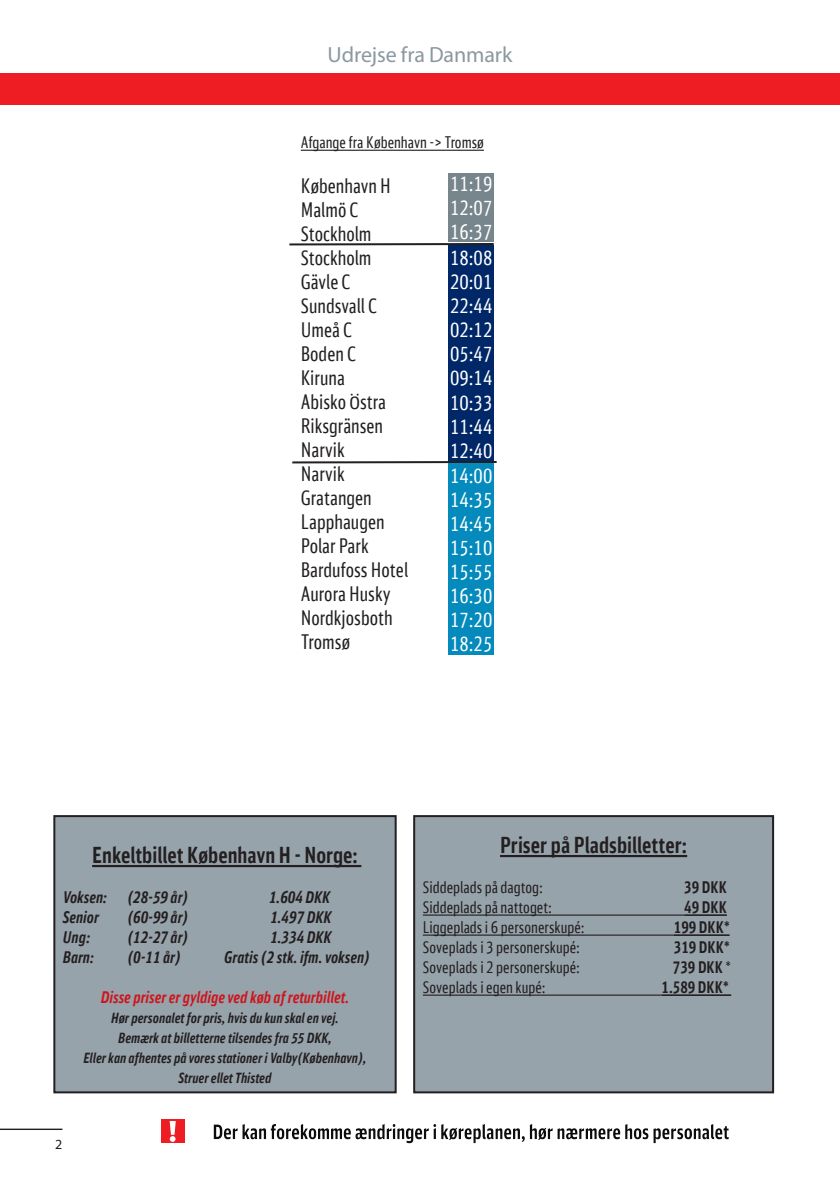
<style>
.page{position:relative;width:840px;height:1191px;background:#fff}
.page>*{position:absolute;margin:0;border:0;box-sizing:border-box;transform-origin:0 0}
.t1{font:700 22px "DB Sans Display";color:#231f20;scale:.93 1}
.A5__column{font:22px "Myriad Pro";letter-spacing:-.005em;color:#8b98a0}
.t2{font:20px "DB Sans Display";color:#231f20;scale:.93 1}
.t3{font:20px "DB Sans Display";color:#fff;scale:.93 1}
.t4{font:16px "DB Sans Display";color:#231f20;scale:.93 1}
.t5{font:italic 700 16px "DB Sans Display";color:#231f20;scale:.93 1}
.t6{font:italic 700 16px "DB Sans Display";color:#cd151d;scale:.93 1}
.t7{font:700 16px "DB Sans Display";color:#231f20;scale:.93 1}
.t8{font:italic 700 14px "DB Sans Display";color:#231f20;scale:.93 1}
.t9{font:14px "Myriad Pro";color:#231f20}
.s1{font-weight:400}
</style>
<div class="page">
<div style="left:0;top:74px;width:839px;height:31px;background:#ee1d23"></div>
<div style="left:161px;top:1119px;width:23px;height:24px;background:#ee1d23"></div>
<svg style="left:169px;top:1121px;width:7px;height:20px"></svg>
<div style="left:195px;top:1116px;width:644px;height:32px;background:#231f20;opacity:.75"></div>
<hr style="left:300px;top:150px;width:183px;height:1px;background:#231f20">
<div style="left:448px;top:173px;width:45px;height:69px;background:#77858d"></div>
<hr style="left:289px;top:243px;width:204px;height:2px;background:#231f20">
<div style="left:448px;top:245px;width:45px;height:217px;background:#002868"></div>
<div style="left:54px;top:816px;width:341px;height:276px;background:#97a3ab"></div>
<hr style="left:92px;top:865px;width:269px;height:2px;background:#231f20">
<div style="left:53px;top:815px;width:343px;height:278px;border:2px solid #231f20"></div>
<div style="left:414px;top:816px;width:358px;height:276px;background:#97a3ab"></div>
<hr style="left:500px;top:855px;width:186px;height:2px;background:#231f20">
<hr style="left:422px;top:914px;width:261px;height:1px;background:#231f20">
<hr style="left:683px;top:914px;width:43px;height:2px;background:#231f20">
<hr style="left:422px;top:934px;width:251px;height:1px;background:#231f20">
<hr style="left:673px;top:934px;width:56px;height:2px;background:#231f20">
<hr style="left:422px;top:994px;width:239px;height:1px;background:#231f20">
<hr style="left:661px;top:994px;width:69px;height:2px;background:#231f20">
<div style="left:413px;top:815px;width:360px;height:278px;border:2px solid #231f20"></div>
<hr style="left:292px;top:461px;width:204px;height:2px;background:#231f20">
<div style="left:448px;top:463px;width:45px;height:192px;background:#048abc"></div>
<hr style="left:0;top:1128px;width:62px;height:2px;background:#231f20">
<p class="A5__column" style="left:327px;top:41px;width:186px">Udrejse fra Danmark</p>
<p class="t4" style="left:300px;top:133px;width:198px">Afgange fra København -&gt; Tromsø</p>
<p class="t3" style="left:450px;top:173px;width:47px">11:19</p>
<p class="t3" style="left:450px;top:197px;width:47px">12:07</p>
<p class="t3" style="left:450px;top:221px;width:47px">16:37</p>
<p class="t3" style="left:450px;top:247px;width:47px">18:08</p>
<p class="t3" style="left:450px;top:271px;width:47px">20:01</p>
<p class="t3" style="left:450px;top:295px;width:47px">22:44</p>
<p class="t3" style="left:450px;top:319px;width:47px">02:12</p>
<p class="t3" style="left:450px;top:343px;width:47px">05:47</p>
<p class="t3" style="left:450px;top:367px;width:47px">09:14</p>
<p class="t3" style="left:450px;top:391px;width:47px">10:33</p>
<p class="t3" style="left:450px;top:415px;width:47px">11:44</p>
<p class="t3" style="left:450px;top:439px;width:47px">12:40</p>
<p class="t2" style="left:300px;top:174px;width:98px">København H</p>
<p class="t2" style="left:300px;top:198px;width:64px">Malmö C</p>
<p class="t2" style="left:300px;top:222px;width:77px">Stockholm</p>
<p class="t2" style="left:300px;top:246px;width:77px">Stockholm</p>
<p class="t2" style="left:300px;top:270px;width:55px">Gävle C</p>
<p class="t2" style="left:300px;top:294px;width:84px">Sundsvall C</p>
<p class="t2" style="left:300px;top:318px;width:57px">Umeå C</p>
<p class="t2" style="left:300px;top:342px;width:61px">Boden C</p>
<p class="t2" style="left:300px;top:366px;width:49px">Kiruna</p>
<p class="t2" style="left:300px;top:390px;width:93px">Abisko Östra</p>
<p class="t2" style="left:300px;top:414px;width:90px">Riksgränsen</p>
<p class="t2" style="left:300px;top:438px;width:49px">Narvik</p>
<p class="t2" style="left:300px;top:462px;width:49px">Narvik</p>
<p class="t2" style="left:300px;top:486px;width:78px">Gratangen</p>
<p class="t2" style="left:300px;top:510px;width:92px">Lapphaugen</p>
<p class="t2" style="left:300px;top:534px;width:75px">Polar Park</p>
<p class="t2" style="left:300px;top:558px;width:117px">Bardufoss Hotel</p>
<p class="t2" style="left:300px;top:582px;width:98px">Aurora Husky</p>
<p class="t2" style="left:300px;top:606px;width:100px">Nordkjosboth</p>
<p class="t2" style="left:300px;top:630px;width:54px">Tromsø</p>
<p class="t3" style="left:450px;top:464px;width:47px">14:00</p>
<p class="t3" style="left:450px;top:488px;width:47px">14:35</p>
<p class="t3" style="left:450px;top:512px;width:47px">14:45</p>
<p class="t3" style="left:450px;top:536px;width:47px">15:10</p>
<p class="t3" style="left:450px;top:560px;width:47px">15:55</p>
<p class="t3" style="left:450px;top:584px;width:47px">16:30</p>
<p class="t3" style="left:450px;top:608px;width:47px">17:20</p>
<p class="t3" style="left:450px;top:632px;width:47px">18:25</p>
<p class="t1" style="left:92px;top:842px;width:287px">Enkeltbillet København H - Norge:</p>
<p class="t5" style="left:63px;top:887px;width:49px">Voksen:</p>
<p class="t5" style="left:127px;top:887px;width:67px">(28-59 år)</p>
<p class="t5" style="left:269px;top:887px;width:67px">1.604 DKK</p>
<p class="t5" style="left:63px;top:907px;width:40px">Senior</p>
<p class="t5" style="left:127px;top:907px;width:67px">(60-99 år)</p>
<p class="t5" style="left:270px;top:907px;width:67px">1.497 DKK</p>
<p class="t5" style="left:63px;top:927px;width:31px">Ung:</p>
<p class="t5" style="left:127px;top:927px;width:67px">(12-27 år)</p>
<p class="t5" style="left:270px;top:927px;width:67px">1.334 DKK</p>
<p class="t5" style="left:63px;top:947px;width:35px">Barn:</p>
<p class="t5" style="left:127px;top:947px;width:59px">(0-11 år)</p>
<p class="t5" style="left:224px;top:947px;width:158px">Gratis (2 stk. ifm. voksen)</p>
<p class="t6" style="left:101px;top:987px;width:268px">Disse priser er gyldige ved køb af returbillet.</p>
<p class="t8" style="left:111px;top:1009px;width:246px">Hør personalet for pris, hvis du kun skal en vej.</p>
<p class="t8" style="left:118px;top:1029px;width:231px">Bemærk at billetterne tilsendes fra 55 DKK,</p>
<p class="t8" style="left:83px;top:1049px;width:305px">Eller kan afhentes på vores stationer i Valby(København),</p>
<p class="t8" style="left:178px;top:1069px;width:101px">Struer ellet Thisted</p>
<p class="t9" style="left:55px;top:1135px;width:9px">2</p>
<p class="t1" style="left:500px;top:832px;width:202px">Priser på Pladsbilletter:</p>
<p class="t4" style="left:422px;top:878px;width:131px">Siddeplads på dagtog:</p>
<p class="t7" style="left:683px;top:877px;width:47px">39 DKK</p>
<p class="t4" style="left:422px;top:898px;width:140px">Siddeplads på nattoget:</p>
<p class="t7" style="left:683px;top:897px;width:47px">49 DKK</p>
<p class="t4" style="left:422px;top:918px;width:175px">Liggeplads i 6 personerskupé:</p>
<p class="t7" style="left:673px;top:917px;width:61px">199 DKK*</p>
<p class="t4" style="left:422px;top:938px;width:170px">Soveplads i 3 personerskupé:</p>
<p class="t7" style="left:673px;top:937px;width:61px">319 DKK*</p>
<p class="t4" style="left:422px;top:958px;width:170px">Soveplads i 2 personerskupé:</p>
<p class="t7" style="left:672px;top:957px;width:63px">739 DKK <span class="s1">*</span></p>
<p class="t4" style="left:422px;top:978px;width:133px">Soveplads i egen kupé:</p>
<p class="t7" style="left:661px;top:977px;width:74px">1.589 DKK*</p>
</div>
